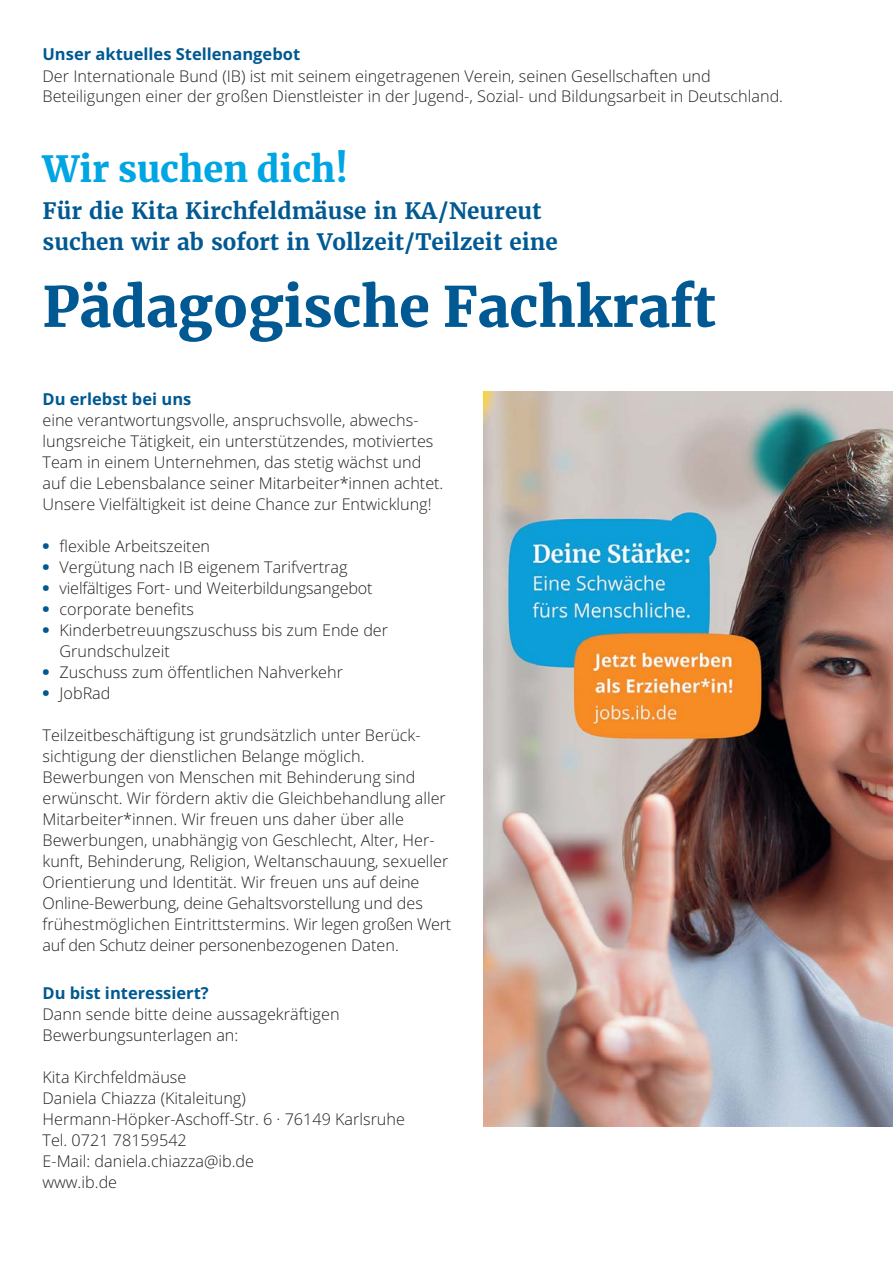
<style>
.page{position:relative;width:893px;height:1263px;background:#fff}
.page>*{position:absolute;margin:0;border:0;box-sizing:border-box;transform-origin:0 0}
.t1{font:900 55.5px "Merriweather";color:#005992}
.t2{font:900 36px "Merriweather";color:#00a5e4}
.t3{font:700 22.5px/31.5px "Merriweather";color:#005992}
.t4{font:700 16.5px "Open Sans";color:#005992}
.t5{font:300 16.2px/21px "Open Sans";color:#231f20}
.s1{font-weight:800;color:#005992}
</style>
<div class="page">
<img style="left:484px;top:392px;width:408px;height:734px">
<p class="t4" style="left:43px;top:45px;width:259px">Unser aktuelles Stellenangebot</p>
<p class="t5" style="left:43px;top:67px;width:742px;line-height:20.2px">Der Internationale Bund (IB) ist mit seinem eingetragenen Verein, seinen Gesellschaften und<br>Beteiligungen einer der großen Dienstleister in der Jugend-, Sozial- und Bildungsarbeit in Deutschland.</p>
<h2 class="t2" style="left:43px;top:153px;width:307px">Wir suchen dich!</h2>
<h3 class="t3" style="left:43px;top:195px;width:517px">Für die Kita Kirchfeldmäuse in KA/Neureut suchen wir ab sofort in Vollzeit/Teilzeit eine</h3>
<h1 class="t1" style="left:43px;top:281px;width:675px">Pädagogische Fachkraft</h1>
<p class="t4" style="left:43px;top:389px;width:150px">Du erlebst bei uns</p>
<p class="t5" style="left:43px;top:411px;width:402px">eine verantwortungsvolle, anspruchsvolle, abwechs&shy;lungsreiche Tätigkeit, ein unterstützendes, motiviertes Team in einem Unternehmen, das stetig wächst und auf die Lebensbalance seiner Mitarbeiter*innen achtet.<br>Unsere Vielfältigkeit ist deine Chance zur Entwicklung!</p>
<p class="t5" style="left:43px;top:537px;width:169px"><span class="s1">•</span> flexible Arbeitszeiten</p>
<p class="t5" style="left:43px;top:558px;width:307px"><span class="s1">•</span> Vergütung nach IB eigenem Tarifvertrag</p>
<p class="t5" style="left:43px;top:579px;width:332px"><span class="s1">•</span> vielfältiges Fort- und Weiterbildungsangebot</p>
<p class="t5" style="left:43px;top:600px;width:153px"><span class="s1">•</span> corporate benefits</p>
<p class="t5" style="left:60px;top:621px;width:330px;text-indent:-17px"><span class="s1">•</span> Kinderbetreuungszuschuss bis zum Ende der<br>Grundschulzeit</p>
<p class="t5" style="left:43px;top:663px;width:302px"><span class="s1">•</span> Zuschuss zum öffentlichen Nahverkehr</p>
<p class="t5" style="left:43px;top:684px;width:69px"><span class="s1">•</span> JobRad</p>
<p class="t5" style="left:43px;top:726px;width:410px">Teilzeitbeschäftigung ist grundsätzlich unter Berück&shy;sichtigung der dienstlichen Belange möglich.<br>Bewerbungen von Menschen mit Behinderung sind erwünscht. Wir fördern aktiv die Gleichbehandlung aller Mitarbeiter*innen. Wir freuen uns daher über alle Bewerbungen, unabhängig von Geschlecht, Alter, Her&shy;kunft, Behinderung, Religion, Weltanschauung, sexueller Orientierung und Identität. Wir freuen uns auf deine Online-Bewerbung, deine Gehaltsvorstellung und des frühestmöglichen Eintrittstermins. Wir legen großen Wert auf den Schutz deiner personenbezogenen Daten.</p>
<p class="t4" style="left:43px;top:983px;width:168px">Du bist interessiert?</p>
<p class="t5" style="left:43px;top:1005px;width:299px">Dann sende bitte deine aussagekräftigen<br>Bewerbungsunterlagen an:</p>
<p class="t5" style="left:43px;top:1068px;width:364px">Kita Kirchfeldmäuse<br>Daniela Chiazza (Kitaleitung)<br>Hermann-Höpker-Aschoff-Str. 6 · 76149 Karlsruhe<br>Tel. 0721 78159542<br>E-Mail: daniela.chiazza@ib.de<br>www.ib.de</p>
</div>
